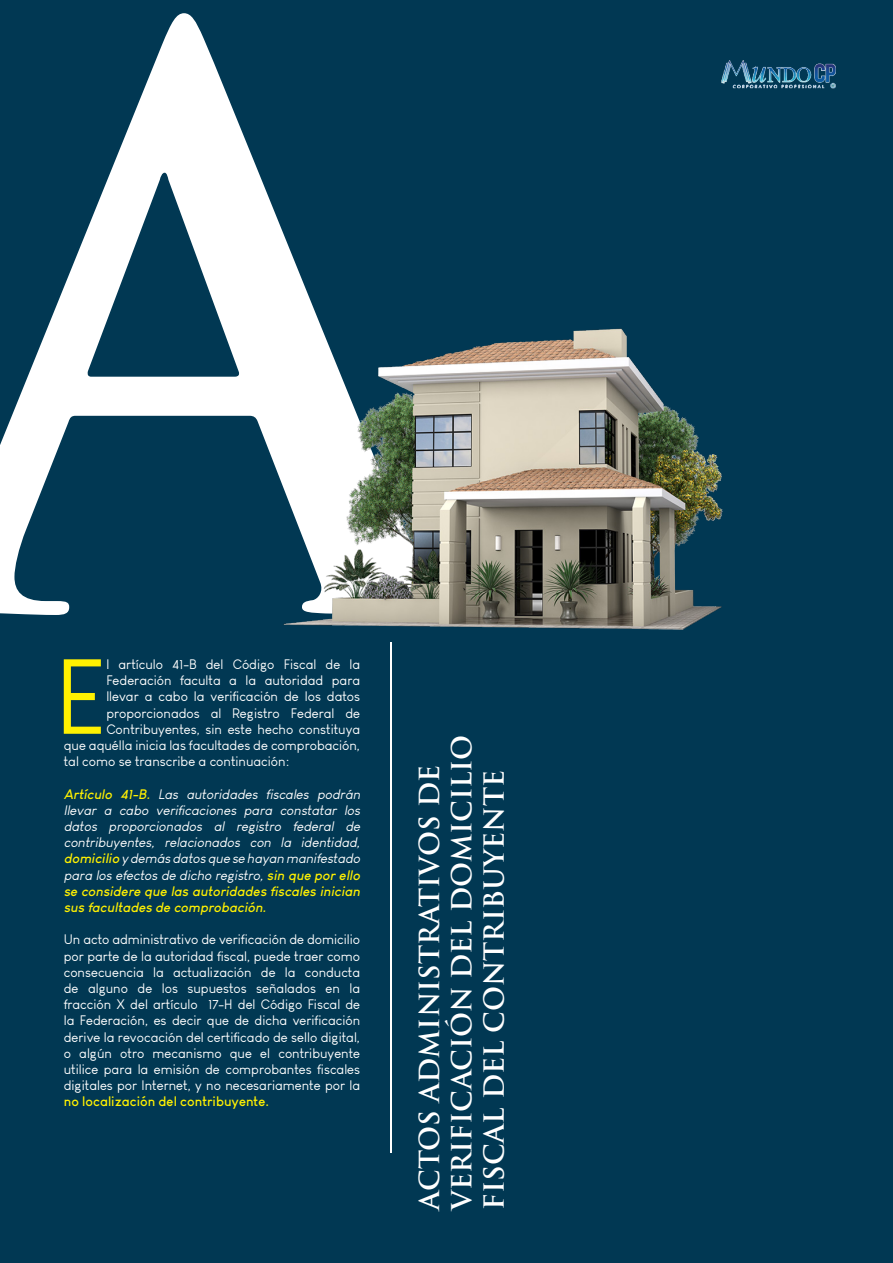
<style>
.page{position:relative;width:893px;height:1263px;background:#013853}
.page>*{position:absolute;margin:0;border:0;box-sizing:border-box;transform-origin:0 0}
.t1{font:700 781.35px "Trajan Pro";color:#fff}
.t2{font:104.1px "Louis George Cafe";color:#fff101}
.t3{font:700 27px/32.4px "Trajan Pro";color:#fff}
.t4{font:13.5px/16.2px "Louis George Cafe";color:#fff;text-align:justify}
.t5{font:italic 13.5px/16.2px "Louis George Cafe";color:#fff;text-align:justify}
.s1{font-weight:700;color:#fff101}
</style>
<div class="page">
<img style="left:284px;top:328px;width:438px;height:301px">
<hr style="left:390px;top:642px;width:2px;height:510px;background:#fff">
<img style="left:721px;top:60px;width:115px;height:29px">
<p class="t1" style="left:-84px;top:-157px;width:548px">A</p>
<p class="t2" style="left:55px;top:635px;width:53px">E</p>
<p class="t4" style="left:106px;top:656px;width:255px">l artículo 41-B del Código Fiscal de la</p>
<p class="t4" style="left:106px;top:672px;width:255px">Federación faculta a la autoridad para</p>
<p class="t4" style="left:106px;top:688px;width:255px">llevar a cabo la verificación de los datos</p>
<p class="t4" style="left:106px;top:705px;width:255px">proporcionados al Registro Federal de</p>
<p class="t4" style="left:106px;top:721px;width:255px">Contribuyentes, sin este hecho constituya</p>
<p class="t4" style="left:64px;top:737px;width:298px">que aquélla inicia las facultades de comprobación,</p>
<p class="t4" style="left:64px;top:753px;width:227px">tal como se transcribe a continuación:</p>
<p class="t5" style="left:64px;top:786px;width:301px"><span class="s1">Artículo 41-B.</span> Las autoridades fiscales podrán llevar a cabo verificaciones para constatar los datos proporcionados al registro federal de contribuyentes, relacionados con la identidad, <span class="s1">domicilio</span> y demás datos que se hayan manifestado para los efectos de dicho registro,<span class="s1">sin que por ello se considere que las autoridades fiscales inician sus facultades de comprobación.</span></p>
<p class="t4" style="left:64px;top:931px;width:298px">Un acto administrativo de verificación de domicilio por parte de la autoridad fiscal, puede traer como consecuencia la actualización de la conducta de alguno de los supuestos señalados en la fracción X del artículo 17-H del Código Fiscal de la Federación, es decir que de dicha verificación derive la revocación del certificado de sello digital, o algún otro mecanismo que el contribuyente utilice para la emisión de comprobantes fiscales digitales por Internet, y no necesariamente por la <span class="s1">no localización del contribuyente.</span></p>
<p class="t3" style="left:413px;top:1210px;width:477px;rotate:-90deg">ACTOS ADMINISTRATIVOS DE<br>VERIFICACIÓN DEL DOMICILIO<br>FISCAL DEL CONTRIBUYENTE</p>
</div>
